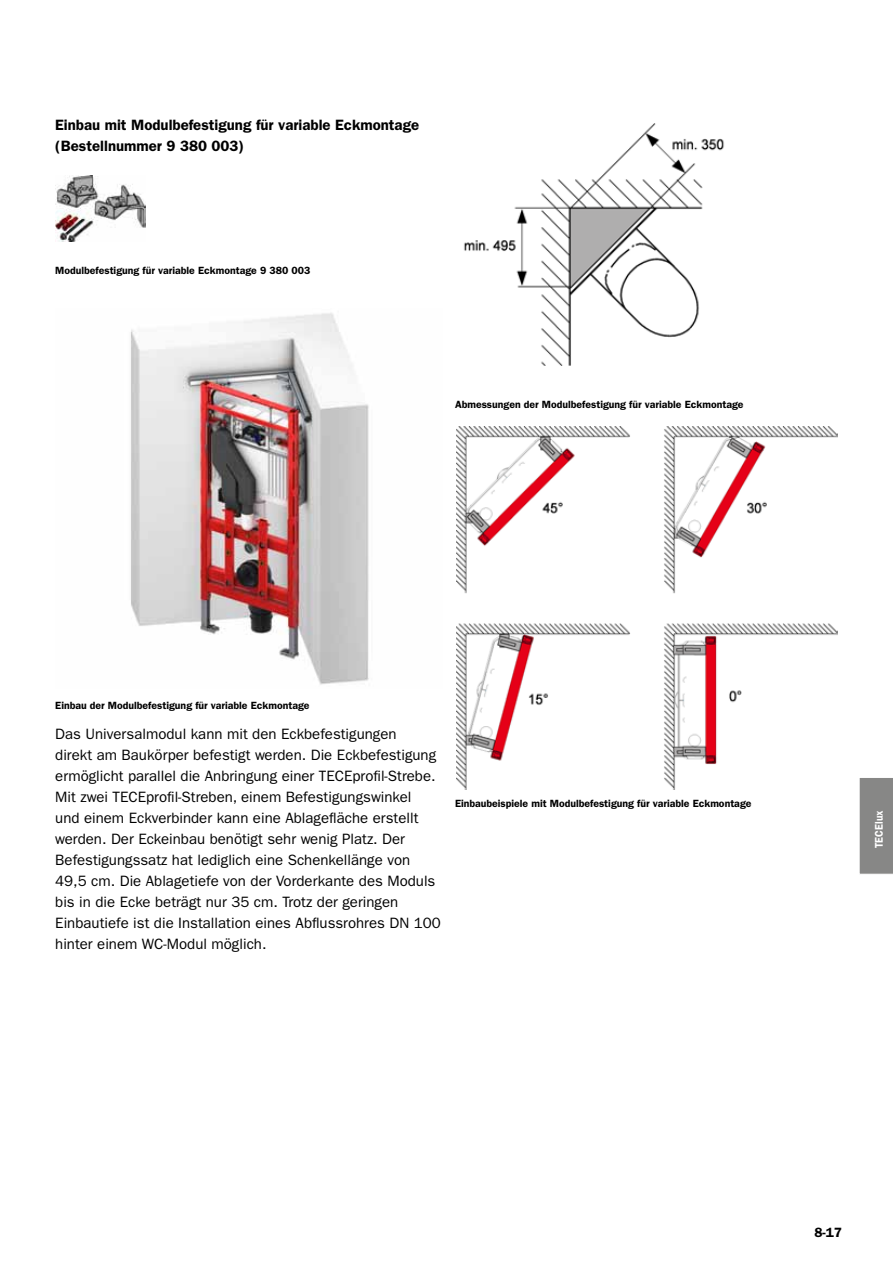
<style>
.page{position:relative;width:893px;height:1263px;background:#fff}
.page>*{position:absolute;margin:0;border:0;box-sizing:border-box;transform-origin:0 0}
.t1{font:15px/21px "Franklin Gothic";color:#000}
.t2{font:600 15px/21px "Franklin Gothic";color:#000}
.t3{font:600 13.5px "Franklin Gothic";color:#000}
.t4{font:600 11.25px "Franklin Gothic";letter-spacing:.005em;color:#fff;scale:.9 1}
.t5{font:600 10.5px "Franklin Gothic";color:#000}
</style>
<div class="page">
<div style="left:859px;top:778px;width:34px;height:96px;background:#878786"></div>
<img style="left:55px;top:175px;width:90px;height:66px">
<img style="left:131px;top:313px;width:238px;height:372px">
<img style="left:464px;top:123px;width:260px;height:242px">
<img style="left:456px;top:427px;width:382px;height:362px">
<p class="t2" style="left:55px;top:115px;width:365px">Einbau mit Modulbefestigung für variable Eckmontage (Bestellnummer 9 380 003)</p>
<p class="t5" style="left:55px;top:265px;width:257px">Modulbefestigung für variable Eckmontage 9 380 003</p>
<p class="t5" style="left:455px;top:398px;width:290px">Abmessungen der Modulbefestigung für variable Eckmontage</p>
<p class="t5" style="left:55px;top:699px;width:256px">Einbau der Modulbefestigung für variable Eckmontage</p>
<p class="t1" style="left:55px;top:723px;width:387px">Das Universalmodul kann mit den Eckbefestigungen<br>direkt am Baukörper befestigt werden. Die Eckbefestigung ermöglicht parallel die Anbringung einer TECEprofil-Strebe.<br>Mit zwei TECEprofil-Streben, einem Befestigungswinkel<br>und einem Eckverbinder kann eine Ablagefläche erstellt werden. Der Eckeinbau benötigt sehr wenig Platz. Der Befestigungssatz hat lediglich eine Schenkellänge von 49,5 cm. Die Ablagetiefe von der Vorderkante des Moduls bis in die Ecke beträgt nur 35 cm. Trotz der geringen Einbautiefe ist die Installation eines Abflussrohres DN 100 hinter einem WC-Modul möglich.</p>
<p class="t5" style="left:455px;top:798px;width:298px">Einbaubeispiele mit Modulbefestigung für variable Eckmontage</p>
<p class="t4" style="left:872px;top:848px;width:43px;rotate:-90deg">TECElux</p>
<p class="t3" style="left:814px;top:1224px;width:29px">8-17</p>
</div>
